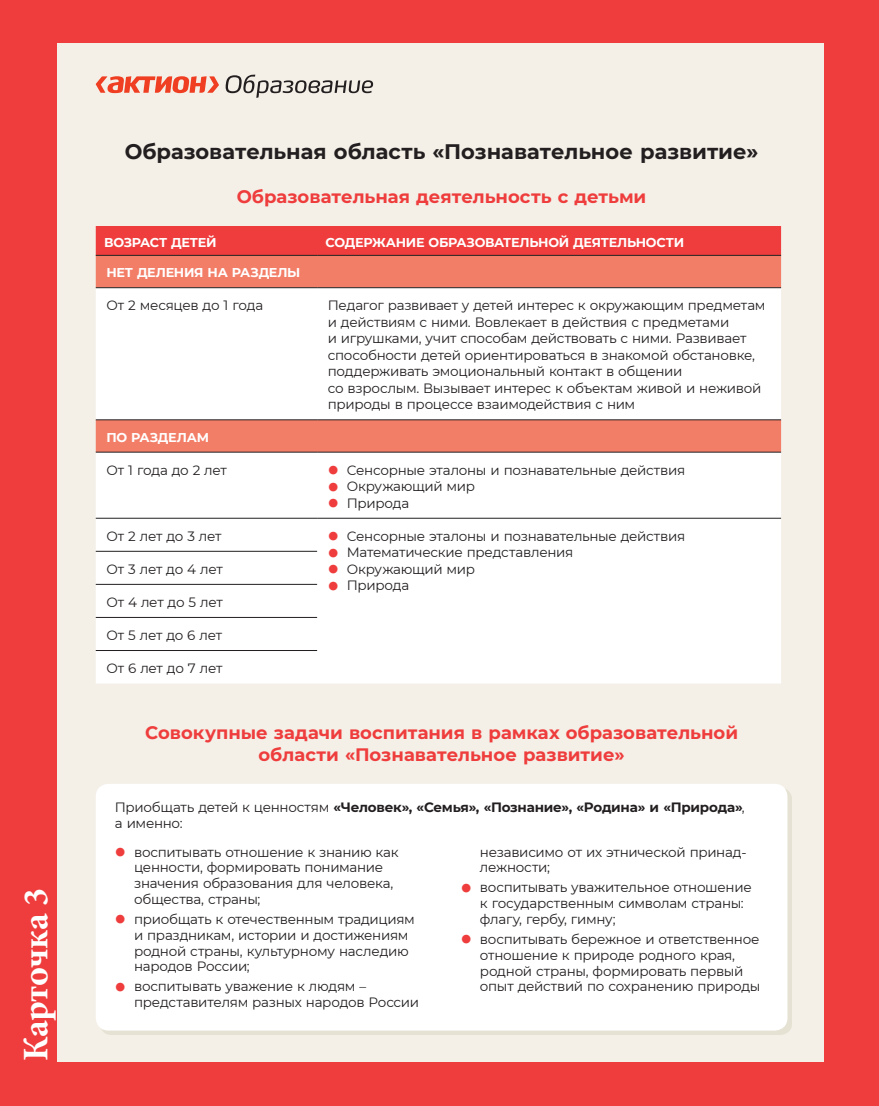
<style>
.page{position:relative;width:879px;height:1106px;background:#fff}
.page>*{position:absolute;margin:0;border:0;box-sizing:border-box;transform-origin:0 0}
._13PAMAYTKA-type{font:700 36px "Minion Pro";letter-spacing:-.015em;color:#fff}
._13PAMYATKA-header{font:700 21px "Montserrat";color:#231f20}
._13PAMYATKA-header-2{font:700 18px/22.5px "Montserrat";color:#ee3d3c;text-align:center}
._12TABL-txt{font:13.5px/15.8px "Montserrat";letter-spacing:-.02em;color:#231f20}
.t1{font:700 13.5px/15.8px "Montserrat";letter-spacing:-.015em;color:#231f20}
._12TABL-hroom{font:700 12.75px "Montserrat";letter-spacing:-.025em;color:#fff}
.s1{color:#ee3d3c}
.s2{font-weight:400}
</style>
<div class="page">
<div style="left:0;top:0;width:878px;height:1106px;background:#ee3d3c"></div>
<div style="left:57px;top:44px;width:766px;height:1018px;background:#f4f0e8"></div>
<hr style="left:878px;top:44px;width:1px;height:1018px;background:#f4f0e8">
<svg style="left:96px;top:76px;width:123px;height:17px"></svg>
<svg style="left:225px;top:75px;width:148px;height:23px"></svg>
<div style="left:96px;top:226px;width:684px;height:29px;background:#ee3d3c"></div>
<div style="left:96px;top:256px;width:684px;height:31px;background:#f37e68"></div>
<svg style="left:96px;top:288px;width:684px;height:395px;background:#fdf3f2"></svg>
<hr style="left:96px;top:255px;width:221px;height:1px;background:#231f20">
<hr style="left:317px;top:255px;width:463px;height:1px;background:#231f20">
<hr style="left:96px;top:287px;width:221px;height:1px;background:#231f20">
<hr style="left:317px;top:287px;width:463px;height:1px;background:#231f20">
<hr style="left:96px;top:419px;width:221px;height:1px;background:#231f20">
<hr style="left:317px;top:419px;width:463px;height:1px;background:#231f20">
<hr style="left:96px;top:452px;width:221px;height:1px;background:#231f20">
<hr style="left:317px;top:452px;width:463px;height:1px;background:#231f20">
<hr style="left:96px;top:518px;width:221px;height:1px;background:#231f20">
<hr style="left:317px;top:518px;width:463px;height:1px;background:#231f20">
<hr style="left:96px;top:551px;width:221px;height:1px;background:#231f20">
<hr style="left:96px;top:584px;width:221px;height:1px;background:#231f20">
<hr style="left:96px;top:617px;width:221px;height:1px;background:#231f20">
<hr style="left:96px;top:650px;width:221px;height:1px;background:#231f20">
<div style="left:100px;top:788px;width:691px;height:247px;background:linear-gradient(to right,#edeae0,#edeadf)"></div>
<div style="left:96px;top:784px;width:691px;height:246px;background:#fff;border-radius:13px"></div>
<p class="_13PAMAYTKA-type" style="left:11px;top:1061px;width:174px;rotate:-90deg">Карточка 3</p>
<p class="_13PAMYATKA-header" style="left:125px;top:137px;width:635px">Образовательная область «Познавательное развитие»</p>
<p class="_13PAMYATKA-header-2" style="left:237px;top:185px;width:411px">Образовательная деятельность с детьми</p>
<p class="_12TABL-hroom" style="left:104px;top:233px;width:114px">ВОЗРАСТ ДЕТЕЙ</p>
<p class="_12TABL-hroom" style="left:325px;top:233px;width:360px">СОДЕРЖАНИЕ ОБРАЗОВАТЕЛЬНОЙ ДЕЯТЕЛЬНОСТИ</p>
<p class="_12TABL-hroom" style="left:106px;top:263px;width:195px">НЕТ ДЕЛЕНИЯ НА РАЗДЕЛЫ</p>
<p class="_12TABL-txt" style="left:106px;top:297px;width:158px">От 2 месяцев до 1 года</p>
<p class="_12TABL-txt" style="left:327px;top:297px;width:439px;line-height:16.5px">Педагог развивает у детей интерес к окружающим предметам и действиям с ними. Вовлекает в действия с предметами<br>и игрушками, учит способам действовать с ними. Развивает способности детей ориентироваться в знакомой обстановке, поддерживать эмоциональный контакт в общении<br>со взрослым. Вызывает интерес к объектам живой и неживой природы в процессе взаимодействия с ним</p>
<p class="_12TABL-hroom" style="left:106px;top:428px;width:104px">ПО РАЗДЕЛАМ</p>
<p class="_12TABL-txt" style="left:106px;top:461px;width:122px">От 1 года до 2 лет</p>
<p class="_12TABL-txt" style="left:327px;top:461px;width:359px"><span class="s1">•</span> Сенсорные эталоны и познавательные действия</p>
<p class="_12TABL-txt" style="left:327px;top:478px;width:149px"><span class="s1">•</span> Окружающий мир</p>
<p class="_12TABL-txt" style="left:327px;top:494px;width:83px"><span class="s1">•</span> Природа</p>
<p class="_12TABL-txt" style="left:106px;top:528px;width:117px">От 2 лет до 3 лет</p>
<p class="_12TABL-txt" style="left:327px;top:528px;width:359px"><span class="s1">•</span> Сенсорные эталоны и познавательные действия</p>
<p class="_12TABL-txt" style="left:327px;top:544px;width:247px"><span class="s1">•</span> Математические представления</p>
<p class="_12TABL-txt" style="left:327px;top:561px;width:149px"><span class="s1">•</span> Окружающий мир</p>
<p class="_12TABL-txt" style="left:327px;top:577px;width:83px"><span class="s1">•</span> Природа</p>
<p class="_12TABL-txt" style="left:106px;top:561px;width:118px">От 3 лет до 4 лет</p>
<p class="_12TABL-txt" style="left:106px;top:594px;width:118px">От 4 лет до 5 лет</p>
<p class="_12TABL-txt" style="left:106px;top:627px;width:117px">От 5 лет до 6 лет</p>
<p class="_12TABL-txt" style="left:106px;top:660px;width:117px">От 6 лет до 7 лет</p>
<p class="_13PAMYATKA-header-2" style="left:145px;top:720px;width:594px">Совокупные задачи воспитания в рамках образовательной области «Познавательное развитие»</p>
<p class="t1" style="left:115px;top:799px;width:631px"><span class="s2">Приобщать детей к ценностям</span> «Человек», «Семья», «Познание», «Родина» и «Природа»<span class="s2">, а именно:</span></p>
<p class="_12TABL-txt" style="left:134px;top:843px;width:266px;text-indent:-19px"><span class="s1">•</span> воспитывать отношение к знанию как ценности, формировать понимание значения образования для человека, общества, страны;</p>
<p class="_12TABL-txt" style="left:134px;top:910px;width:282px;text-indent:-19px"><span class="s1">•</span> приобщать к отечественным традициям и праздникам, истории и достижениям родной страны, культурному наследию народов России;</p>
<p class="_12TABL-txt" style="left:134px;top:978px;width:286px;text-indent:-19px"><span class="s1">•</span> воспитывать уважение к людям – представителям разных народов России</p>
<p class="_12TABL-txt" style="left:479px;top:843px;width:268px">независимо от их этнической принад&shy;лежности;</p>
<p class="_12TABL-txt" style="left:479px;top:879px;width:273px;text-indent:-19px"><span class="s1">•</span> воспитывать уважительное отношение к государственным символам страны: флагу, гербу, гимну;</p>
<p class="_12TABL-txt" style="left:479px;top:930px;width:282px;text-indent:-19px"><span class="s1">•</span> воспитывать бережное и ответственное отношение к природе родного края, родной страны, формировать первый опыт действий по сохранению природы</p>
</div>
